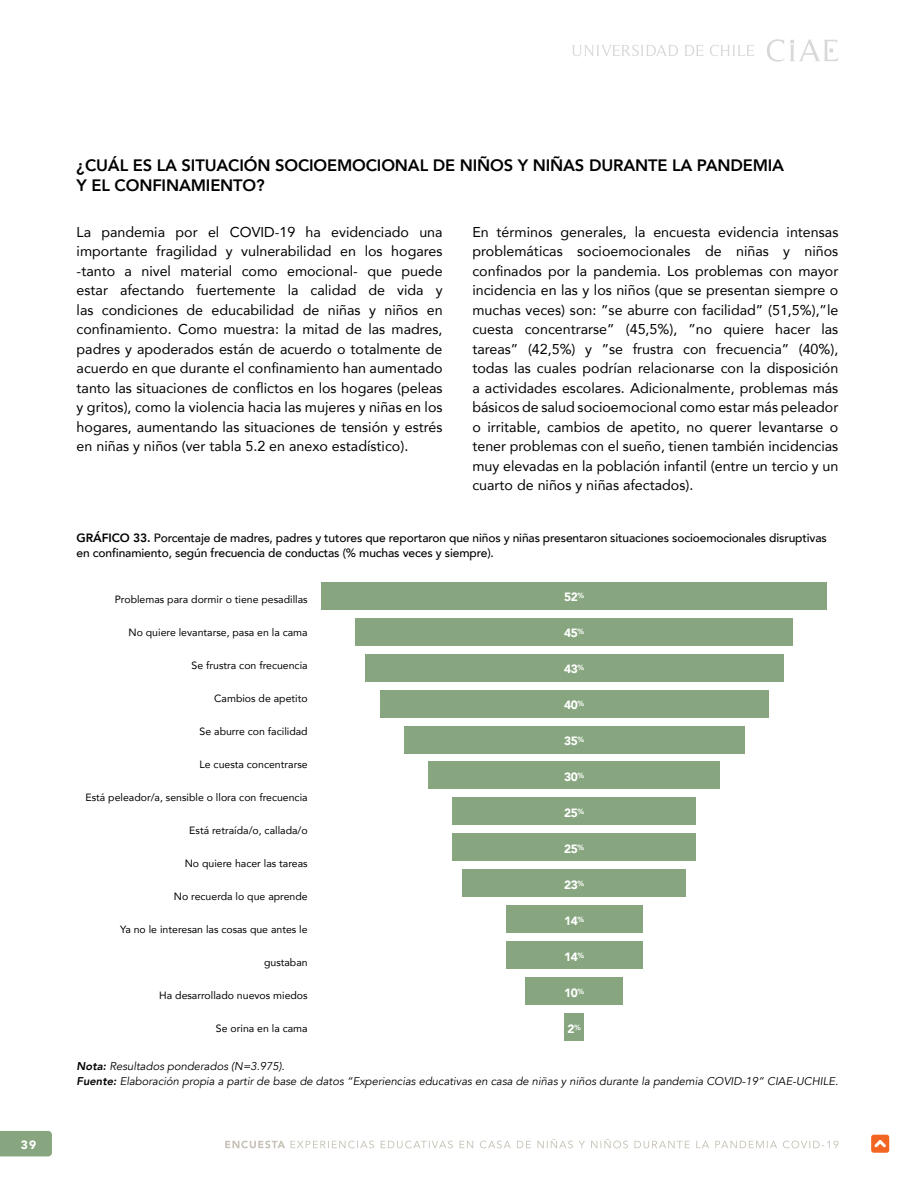
<style>
.page{position:relative;width:915px;height:1191px;background:#fff}
.page>*{position:absolute;margin:0;border:0;box-sizing:border-box;transform-origin:0 0}
.t1{font:800 16.5px/19.5px "Avenir";letter-spacing:-.01em;color:#000}
.t2{font:14.25px/19.5px "Avenir";color:#000;text-align:justify}
.t3{font:500 12px/14.4px "Avenir";letter-spacing:-.01em;color:#000}
.t4{font:900 12px "Avenir";letter-spacing:-.04em;color:#fff}
.t5{font:italic 11.25px/15px "Avenir";color:#000}
.t6{font:10.5px "Avenir";color:#000}
.s1{font-weight:800}
</style>
<div class="page">
<svg style="left:0;top:1131px;width:52px;height:25px"></svg>
<svg style="left:767px;top:39px;width:71px;height:23px"></svg>
<svg style="left:225px;top:1139px;width:613px;height:9px"></svg>
<svg style="left:572px;top:45px;width:105px;height:11px"></svg>
<svg style="left:685px;top:45px;width:18px;height:11px"></svg>
<svg style="left:710px;top:45px;width:44px;height:11px"></svg>
<div style="left:321px;top:582px;width:505px;height:27px;background:#87a67f"></div>
<div style="left:355px;top:618px;width:437px;height:27px;background:#87a67f"></div>
<div style="left:365px;top:653px;width:417px;height:28px;background:#87a67f"></div>
<div style="left:379px;top:689px;width:389px;height:28px;background:#87a67f"></div>
<div style="left:404px;top:725px;width:340px;height:28px;background:#87a67f"></div>
<div style="left:428px;top:761px;width:291px;height:28px;background:#87a67f"></div>
<div style="left:452px;top:797px;width:243px;height:28px;background:#87a67f"></div>
<div style="left:452px;top:833px;width:243px;height:28px;background:#87a67f"></div>
<div style="left:462px;top:869px;width:223px;height:28px;background:#87a67f"></div>
<div style="left:506px;top:905px;width:136px;height:28px;background:#87a67f"></div>
<div style="left:506px;top:941px;width:136px;height:28px;background:#87a67f"></div>
<div style="left:525px;top:977px;width:97px;height:28px;background:#87a67f"></div>
<div style="left:564px;top:1013px;width:19px;height:28px;background:#87a67f"></div>
<div style="left:870px;top:1134px;width:18px;height:18px;background:#f26522;border-radius:3px"></div>
<svg style="left:871px;top:1137px;width:15px;height:13px"></svg>
<p class="t4" style="left:21px;top:1134px;width:17px">39</p>
<p class="t1" style="left:77px;top:156px;width:708px">¿CUÁL ES LA SITUACIÓN SOCIOEMOCIONAL DE NIÑOS Y NIÑAS DURANTE LA PANDEMIA<br>Y EL CONFINAMIENTO?</p>
<p class="t2" style="left:77px;top:222px;width:367px">La pandemia por el COVID-19 ha evidenciado una importante fragilidad y vulnerabilidad en los hogares -tanto a nivel material como emocional- que puede estar afectando fuertemente la calidad de vida y las condiciones de educabilidad de niñas y niños en confinamiento. Como muestra: la mitad de las madres, padres y apoderados están de acuerdo o totalmente de acuerdo en que durante el confinamiento han aumentado tanto las situaciones de conflictos en los hogares (peleas y gritos), como la violencia hacia las mujeres y niñas en los hogares, aumentando las situaciones de tensión y estrés en niñas y niños (ver tabla 5.2 en anexo estadístico).</p>
<p class="t2" style="left:472px;top:222px;width:367px">En términos generales, la encuesta evidencia intensas problemáticas socioemocionales de niñas y niños confinados por la pandemia. Los problemas con mayor incidencia en las y los niños (que se presentan siempre o muchas veces) son: ”se aburre con facilidad” (51,5%),”le cuesta concentrarse” (45,5%), ”no quiere hacer las tareas” (42,5%) y ”se frustra con frecuencia” (40%), todas las cuales podrían relacionarse con la disposición a actividades escolares. Adicionalmente, problemas más básicos de salud socioemocional como estar más peleador o irritable, cambios de apetito, no querer levantarse o tener problemas con el sueño, tienen también incidencias muy elevadas en la población infantil (entre un tercio y un cuarto de niños y niñas afectados).</p>
<p class="t3" style="left:77px;top:530px;width:751px"><span class="s1">GRÁFICO 33.</span> Porcentaje de madres, padres y tutores que reportaron que niños y niñas presentaron situaciones socioemocionales disruptivas en confinamiento, según frecuencia de conductas (% muchas veces y siempre).</p>
<p class="t6" style="left:115px;top:591px;width:194px">Problemas para dormir o tiene pesadillas</p>
<p class="t6" style="left:128px;top:624px;width:180px">No quiere levantarse, pasa en la cama</p>
<p class="t6" style="left:191px;top:657px;width:117px">Se frustra con frecuencia</p>
<p class="t6" style="left:214px;top:690px;width:95px">Cambios de apetito</p>
<p class="t6" style="left:199px;top:723px;width:109px">Se aburre con facilidad</p>
<p class="t6" style="left:199px;top:756px;width:110px">Le cuesta concentrarse</p>
<p class="t6" style="left:85px;top:789px;width:223px">Está peleador/a, sensible o llora con frecuencia</p>
<p class="t6" style="left:189px;top:822px;width:120px">Está retraída/o, callada/o</p>
<p class="t6" style="left:185px;top:855px;width:124px">No quiere hacer las tareas</p>
<p class="t6" style="left:174px;top:888px;width:135px">No recuerda lo que aprende</p>
<p class="t6" style="left:120px;top:921px;width:189px">Ya no le interesan las cosas que antes le</p>
<p class="t6" style="left:264px;top:954px;width:45px">gustaban</p>
<p class="t6" style="left:159px;top:987px;width:150px">Ha desarrollado nuevos miedos</p>
<p class="t6" style="left:216px;top:1020px;width:93px">Se orina en la cama</p>
<p class="t4" style="left:564px;top:586px;width:22px">52<sup>%</sup></p>
<p class="t4" style="left:564px;top:622px;width:22px">45<sup>%</sup></p>
<p class="t4" style="left:564px;top:658px;width:22px">43<sup>%</sup></p>
<p class="t4" style="left:564px;top:694px;width:22px">40<sup>%</sup></p>
<p class="t4" style="left:564px;top:730px;width:22px">35<sup>%</sup></p>
<p class="t4" style="left:564px;top:766px;width:22px">30<sup>%</sup></p>
<p class="t4" style="left:564px;top:802px;width:22px">25<sup>%</sup></p>
<p class="t4" style="left:564px;top:838px;width:22px">25<sup>%</sup></p>
<p class="t4" style="left:564px;top:874px;width:22px">23<sup>%</sup></p>
<p class="t4" style="left:564px;top:910px;width:22px">14<sup>%</sup></p>
<p class="t4" style="left:564px;top:946px;width:22px">14<sup>%</sup></p>
<p class="t4" style="left:564px;top:982px;width:22px">10<sup>%</sup></p>
<p class="t4" style="left:567px;top:1018px;width:15px">2<sup>%</sup></p>
<p class="t5" style="left:77px;top:1058px;width:763px"><span class="s1">Nota:</span> Resultados ponderados (N=3.975).<br><span class="s1">Fuente:</span> Elaboración propia a partir de base de datos “Experiencias educativas en casa de niñas y niños durante la pandemia COVID-19” CIAE-UCHILE.</p>
</div>
